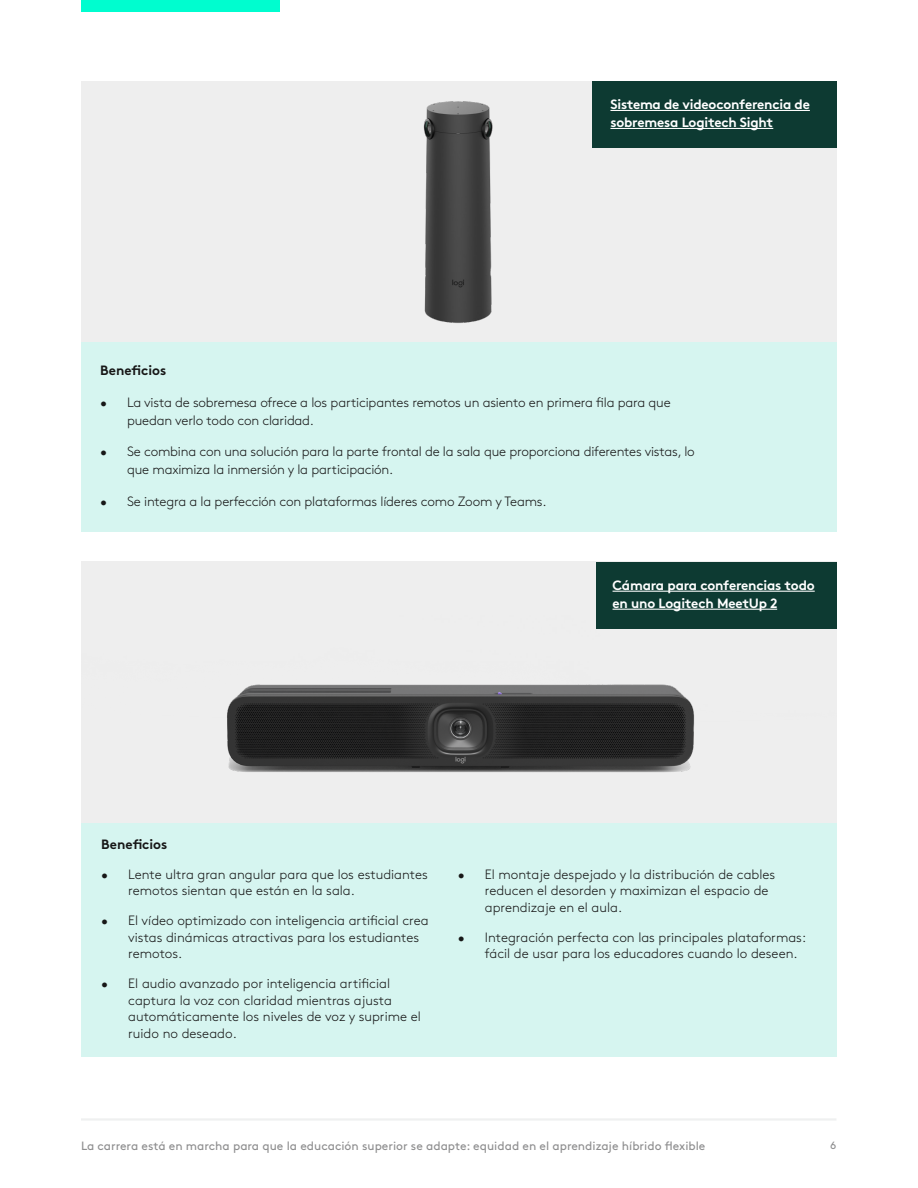
<style>
.page{position:relative;width:918px;height:1188px;background:#fff}
.page>*{position:absolute;margin:0;border:0;box-sizing:border-box;transform-origin:0 0}
.t1{font:300 13.5px/16.5px "Brown Pro";color:#171717}
.Body_copy_2{font:700 13.5px/18px "Brown Pro";letter-spacing:-.015em;color:#fff}
.t2{font:700 13.5px "Brown Pro";color:#171717}
.t3{font:12px "Brown";color:#8e8e8f}
.t4{font:10.5px "Brown";color:#8e8e8f}
</style>
<div class="page">
<hr style="left:81px;top:1118px;width:755px;height:3px;background:#eff0f0">
<div style="left:81px;top:0;width:199px;height:12px;background:#00fdcf"></div>
<div style="left:81px;top:81px;width:756px;height:261px;background:#eee"></div>
<div style="left:81px;top:342px;width:756px;height:190px;background:#d6f5f0"></div>
<div style="left:593px;top:81px;width:244px;height:67px;background:#0d3a32"></div>
<hr style="left:610px;top:110px;width:200px;height:1px;background:#fff">
<hr style="left:610px;top:128px;width:163px;height:1px;background:#fff">
<img style="left:423px;top:81px;width:259px;height:242px">
<div style="left:81px;top:823px;width:756px;height:233px;background:#d6f5f0"></div>
<img style="left:81px;top:562px;width:756px;height:261px">
<p class="Body_copy_2" style="left:610px;top:94px;width:201px">Sistema de videoconferencia de sobremesa Logitech Sight</p>
<p class="t2" style="left:100px;top:360px;width:68px">Beneficios</p>
<p class="t1" style="left:127px;top:392px;width:545px;line-height:18px;text-indent:-27px">• La vista de sobremesa ofrece a los participantes remotos un asiento en primera fila para que puedan verlo todo con claridad.</p>
<p class="t1" style="left:127px;top:442px;width:569px;line-height:18px;text-indent:-27px">• Se combina con una solución para la parte frontal de la sala que proporciona diferentes vistas, lo que maximiza la inmersión y la participación.</p>
<p class="t1" style="left:100px;top:492px;width:448px">• Se integra a la perfección con plataformas líderes como Zoom y Teams.</p>
<p class="Body_copy_2" style="left:613px;top:575px;width:204px">Cámara para conferencias todo en uno Logitech MeetUp 2</p>
<p class="t2" style="left:101px;top:833px;width:68px">Beneficios</p>
<p class="t1" style="left:128px;top:865px;width:301px;text-indent:-27px">• Lente ultra gran angular para que los estudiantes remotos sientan que están en la sala.</p>
<p class="t1" style="left:128px;top:911px;width:302px;text-indent:-27px">• El vídeo optimizado con inteligencia artificial crea vistas dinámicas atractivas para los estudiantes remotos.</p>
<p class="t1" style="left:128px;top:974px;width:294px;text-indent:-27px">• El audio avanzado por inteligencia artificial captura la voz con claridad mientras ajusta automáticamente los niveles de voz y suprime el ruido no deseado.</p>
<p class="t1" style="left:485px;top:865px;width:292px;text-indent:-27px">• El montaje despejado y la distribución de cables reducen el desorden y maximizan el espacio de aprendizaje en el aula.</p>
<p class="t1" style="left:485px;top:928px;width:323px;text-indent:-27px">• Integración perfecta con las principales plataformas: fácil de usar para los educadores cuando lo deseen.</p>
<p class="t3" style="left:81px;top:1137px;width:626px">La carrera está en marcha para que la educación superior se adapte: equidad en el aprendizaje híbrido flexible</p>
<p class="t4" style="left:830px;top:1138px;width:8px">6</p>
</div>
